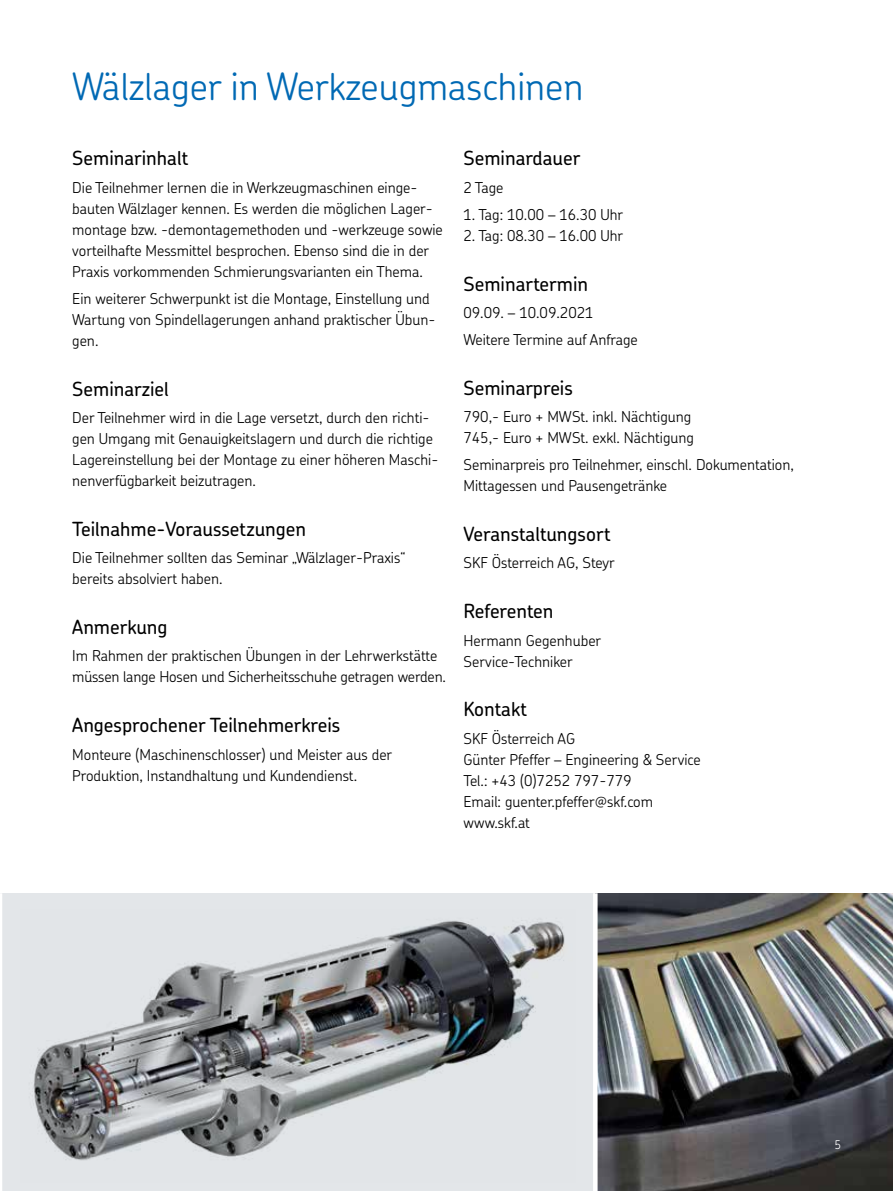
<style>
.page{position:relative;width:893px;height:1191px;background:#fff}
.page>*{position:absolute;margin:0;border:0;box-sizing:border-box;transform-origin:0 0}
.t1{font:300 37.5px "SKF Chevin OT";color:#0069b4}
.t2{font:500 19.5px "SKF Chevin OT";color:#000}
.t3{font:300 15px/21px "SKF Chevin OT";color:#000}
.t4{font:300 12px "SKF Chevin OT";color:#fff}
</style>
<div class="page">
<div style="left:0;top:893px;width:595px;height:298px;background:#e3e6e9"></div>
<img style="left:32px;top:920px;width:533px;height:241px">
<img style="left:598px;top:893px;width:295px;height:298px">
<hr style="left:0;top:893px;width:2px;height:298px;background:#fff">
<div style="left:593px;top:893px;width:5px;height:298px;background:#fff"></div>
<h1 class="t1" style="left:72px;top:53px;width:513px">Wälzlager in Werkzeugmaschinen</h1>
<h2 class="t2" style="left:72px;top:140px;width:118px">Seminarinhalt</h2>
<p class="t3" style="left:72px;top:175px;width:372px">Die Teilnehmer lernen die in Werkzeugmaschinen einge&shy;bauten Wälzlager kennen. Es werden die möglichen Lager&shy;montage bzw. -demontagemethoden und -werkzeuge sowie vorteilhafte Messmittel besprochen. Ebenso sind die in der Praxis vorkommenden Schmierungsvarianten ein Thema.</p>
<p class="t3" style="left:72px;top:286px;width:365px">Ein weiterer Schwerpunkt ist die Montage, Einstellung und<br>Wartung von Spindellagerungen anhand praktischer Übun&shy;gen.</p>
<h2 class="t2" style="left:72px;top:371px;width:98px">Seminarziel</h2>
<p class="t3" style="left:72px;top:405px;width:368px">Der Teilnehmer wird in die Lage versetzt, durch den richti&shy;gen Umgang mit Genauigkeitslagern und durch die richtige Lagereinstellung bei der Montage zu einer höheren Maschi&shy;nenverfügbarkeit beizutragen.</p>
<h2 class="t2" style="left:72px;top:511px;width:235px">Teilnahme-Voraussetzungen</h2>
<p class="t3" style="left:72px;top:545px;width:335px">Die Teilnehmer sollten das Seminar „Wälzlager-Praxis“ bereits absolviert haben.</p>
<h2 class="t2" style="left:72px;top:609px;width:97px">Anmerkung</h2>
<p class="t3" style="left:72px;top:643px;width:375px">Im Rahmen der praktischen Übungen in der Lehrwerkstätte müssen lange Hosen und Sicherheitsschuhe getragen werden.</p>
<h2 class="t2" style="left:72px;top:707px;width:270px">Angesprochener Teilnehmerkreis</h2>
<p class="t3" style="left:72px;top:741px;width:321px">Monteure (Maschinenschlosser) und Meister aus der<br>Produktion, Instandhaltung und Kundendienst.</p>
<h2 class="t2" style="left:463px;top:140px;width:118px">Seminardauer</h2>
<p class="t3" style="left:463px;top:175px;width:41px">2 Tage</p>
<p class="t3" style="left:463px;top:202px;width:161px">1. Tag: 10.00 – 16.30 Uhr</p>
<p class="t3" style="left:463px;top:223px;width:161px">2. Tag: 08.30 – 16.00 Uhr</p>
<h2 class="t2" style="left:463px;top:266px;width:126px">Seminartermin</h2>
<p class="t3" style="left:463px;top:297px;width:176px;line-height:27px">09.09. – 10.09.2021<br>Weitere Termine auf Anfrage</p>
<h2 class="t2" style="left:463px;top:370px;width:111px">Seminarpreis</h2>
<p class="t3" style="left:463px;top:404px;width:232px">790,- Euro + MWSt. inkl. Nächtigung<br>745,- Euro + MWSt. exkl. Nächtigung</p>
<p class="t3" style="left:463px;top:452px;width:332px">Seminarpreis pro Teilnehmer, einschl. Dokumentation,<br>Mittagessen und Pausengetränke</p>
<h2 class="t2" style="left:463px;top:516px;width:149px">Veranstaltungsort</h2>
<p class="t3" style="left:463px;top:550px;width:153px">SKF Österreich AG, Steyr</p>
<h2 class="t2" style="left:463px;top:593px;width:92px">Referenten</h2>
<p class="t3" style="left:463px;top:627px;width:139px">Hermann Gegenhuber<br>Service-Techniker</p>
<h2 class="t2" style="left:463px;top:691px;width:65px">Kontakt</h2>
<p class="t3" style="left:463px;top:725px;width:239px">SKF Österreich AG<br>Günter Pfeffer – Engineering &amp; Service<br>Tel.: +43 (0)7252 797-779<br>Email: guenter.pfeffer@skf.com www.skf.at</p>
<p class="t4" style="left:834px;top:1133px;width:8px">5</p>
</div>
